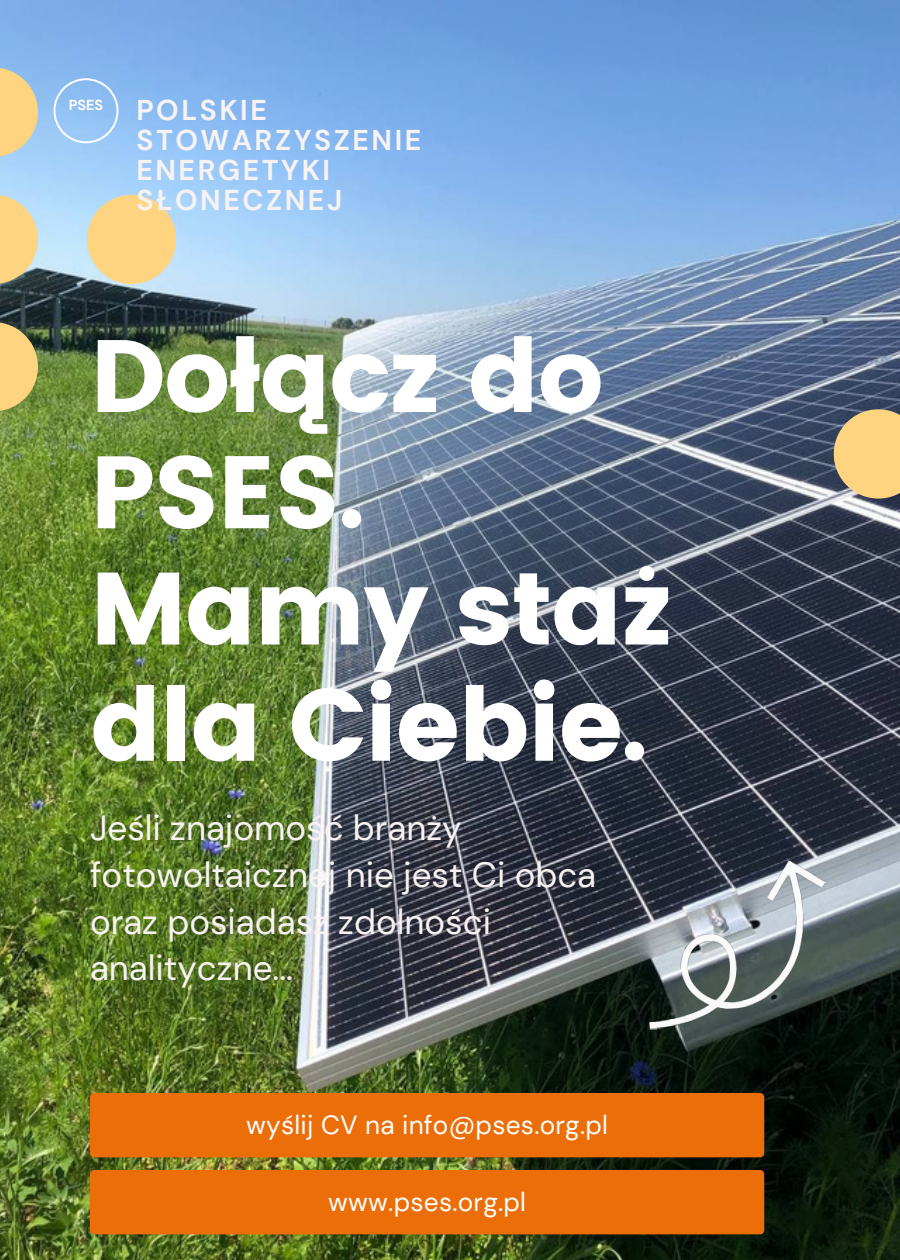
<style>
.page{position:relative;width:900px;height:1260px;background:#fff}
.page>*{position:absolute;margin:0;border:0;box-sizing:border-box;transform-origin:0 0}
.t1{font:102.5px/116.2px "Poppins";letter-spacing:-.02em;color:#fff}
.t2{font:35px/47px "DM Sans";color:#f8f3f2}
.t3{font:700 28.5px/30px "DM Sans";letter-spacing:.09em;color:#f8f3f2}
.t4{font:26.25px "DM Sans";letter-spacing:.01em;color:#fff}
.t5{font:700 14.5px "DM Sans";color:#fff}
</style>
<div class="page">
<img style="left:0;top:0;width:900px;height:1260px">
<svg style="left:834px;top:409px;width:66px;height:90px"></svg>
<svg style="left:0;top:195px;width:38px;height:89px"></svg>
<svg style="left:0;top:68px;width:38px;height:89px"></svg>
<svg style="left:0;top:322px;width:38px;height:89px"></svg>
<svg style="left:87px;top:195px;width:89px;height:89px"></svg>
<div style="left:90px;top:1093px;width:674px;height:64px;background:#eb6e09;border-radius:4px"></div>
<svg style="left:54px;top:78px;width:65px;height:65px"></svg>
<img style="left:641px;top:859px;width:192px;height:171px">
<div style="left:90px;top:1170px;width:674px;height:64px;background:#eb6e09;border-radius:4px"></div>
<p class="t5" style="left:69px;top:96px;width:36px">PSES</p>
<p class="t3" style="left:136px;top:96px;width:287px">POLSKIE<br>STOWARZYSZENIE<br>ENERGETYKI<br>SŁONECZNEJ</p>
<p class="t1" style="left:90px;top:319px;width:516px">Dołącz do<br>PSES.</p>
<p class="t1" style="left:90px;top:551px;width:585px">Mamy staż dla Ciebie.</p>
<p class="t2" style="left:90px;top:804px;width:508px">Jeśli znajomość branży fotowoltaicznej nie jest Ci obca oraz posiadasz zdolności analityczne...</p>
<p class="t4" style="left:246px;top:1108px;width:363px">wyślij CV na info@pses.org.pl</p>
<p class="t4" style="left:328px;top:1185px;width:199px">www.pses.org.pl</p>
</div>
